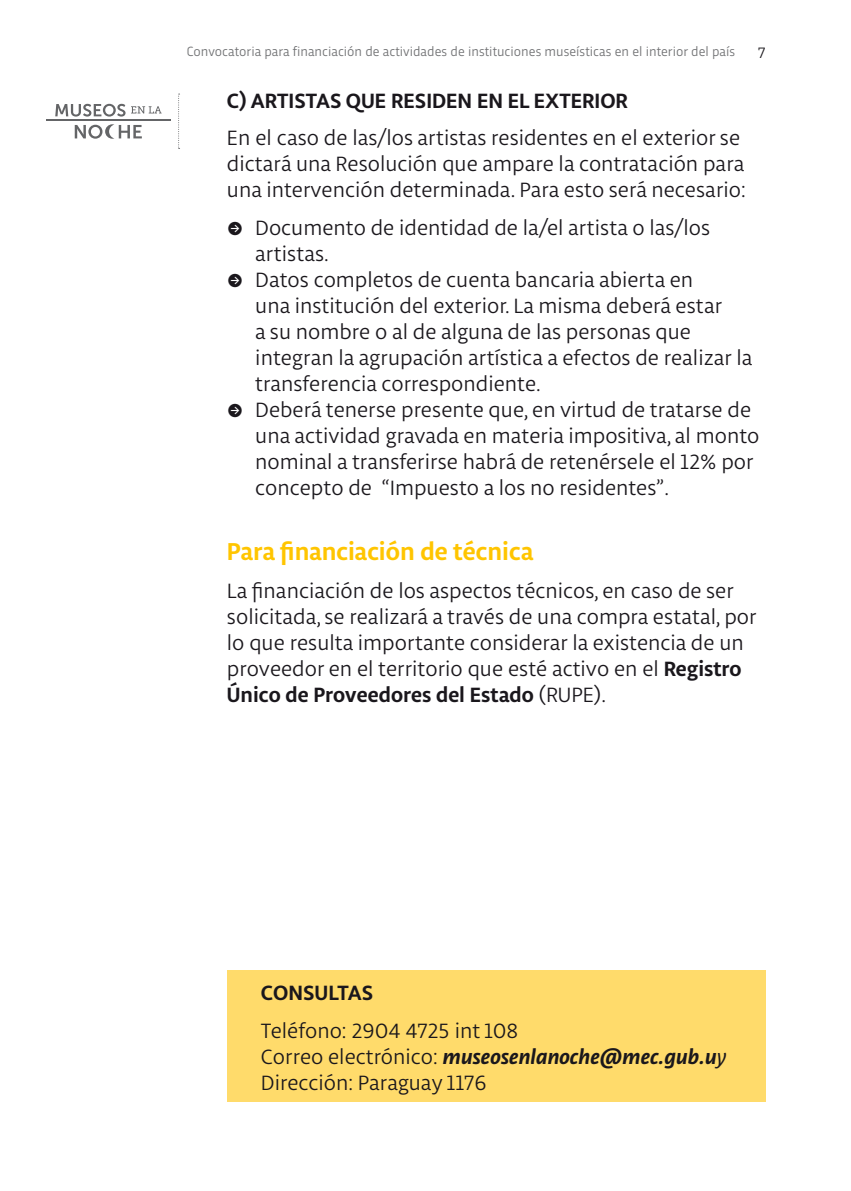
<style>
.page{position:relative;width:851px;height:1191px;background:#fff}
.page>*{position:absolute;margin:0;border:0;box-sizing:border-box;transform-origin:0 0}
.t1{font:700 26px "Libertad";color:#ffc500}
.t2{font:22px/26px "Libertad";color:#1a171c}
.t3{font:700 22px "Libertad";color:#1a171c}
.t4{font:16px "Libertad";color:#1a171c}
.t5{font:14px "Trasandina";color:#707173}
.s1{font-size:20px}
.s2{font-weight:700}
.s3{font-weight:700;font-style:italic}
.s4{font-style:italic}
</style>
<div class="page">
<svg style="left:178px;top:94px;width:2px;height:55px"></svg>
<svg style="left:55px;top:104px;width:107px;height:13px"></svg>
<hr style="left:46px;top:120px;width:125px;height:1px;background:#646567">
<svg style="left:75px;top:124px;width:67px;height:15px"></svg>
<div style="left:227px;top:970px;width:538px;height:131px;background:#ffdb6b"></div>
<p class="t5" style="left:187px;top:41px;width:550px">Convocatoria para financiación de actividades de instituciones museísticas en el interior del país</p>
<p class="t4" style="left:757px;top:43px;width:10px">7</p>
<p class="t3" style="left:227px;top:86px;width:402px">C) ARTISTAS QUE RESIDEN EN EL EXTERIOR</p>
<p class="t2" style="left:227px;top:125px;width:520px">En el caso de las/los artistas residentes en el exterior se dictará una Resolución que ampare la contratación para una intervención determinada. Para esto será necesario:</p>
<p class="t2" style="left:227px;top:214px;width:484px"><span class="s1">ʺ</span> Documento de identidad de la/el artista o las/los</p>
<p class="t2" style="left:255px;top:240px;width:75px">artistas.</p>
<p class="t2" style="left:227px;top:266px;width:467px"><span class="s1">ʺ</span> Datos completos de cuenta bancaria abierta en</p>
<p class="t2" style="left:255px;top:292px;width:468px">una institución del exterior. La misma deberá estar</p>
<p class="t2" style="left:255px;top:318px;width:437px">a su nombre o al de alguna de las personas que</p>
<p class="t2" style="left:255px;top:344px;width:498px">integran la agrupación artística a efectos de realizar la</p>
<p class="t2" style="left:255px;top:370px;width:287px">transferencia correspondiente.</p>
<p class="t2" style="left:227px;top:396px;width:525px"><span class="s1">ʺ</span> Deberá tenerse presente que, en virtud de tratarse de</p>
<p class="t2" style="left:255px;top:422px;width:505px">una actividad gravada en materia impositiva, al monto</p>
<p class="t2" style="left:255px;top:448px;width:500px">nominal a transferirse habrá de retenérsele el 12% por</p>
<p class="t2" style="left:255px;top:474px;width:415px">concepto de “Impuesto a los no residentes”.</p>
<p class="t1" style="left:227px;top:534px;width:308px">Para financiación de técnica</p>
<p class="t2" style="left:227px;top:577px;width:531px">La financiación de los aspectos técnicos, en caso de ser solicitada, se realizará a través de una compra estatal, por lo que resulta importante considerar la existencia de un proveedor en el territorio que esté activo en el <span class="s2">Registro Único de Proveedores del Estado</span> (RUPE).</p>
<p class="t3" style="left:261px;top:978px;width:114px">CONSULTAS</p>
<p class="t2" style="left:261px;top:1017px;width:467px">Teléfono: 2904 4725 int 108<br>Correo electrónico: <span class="s3">museosenlanoche@mec.gub.u</span><span class="s4">y<br></span>Dirección: Paraguay 1176</p>
</div>
